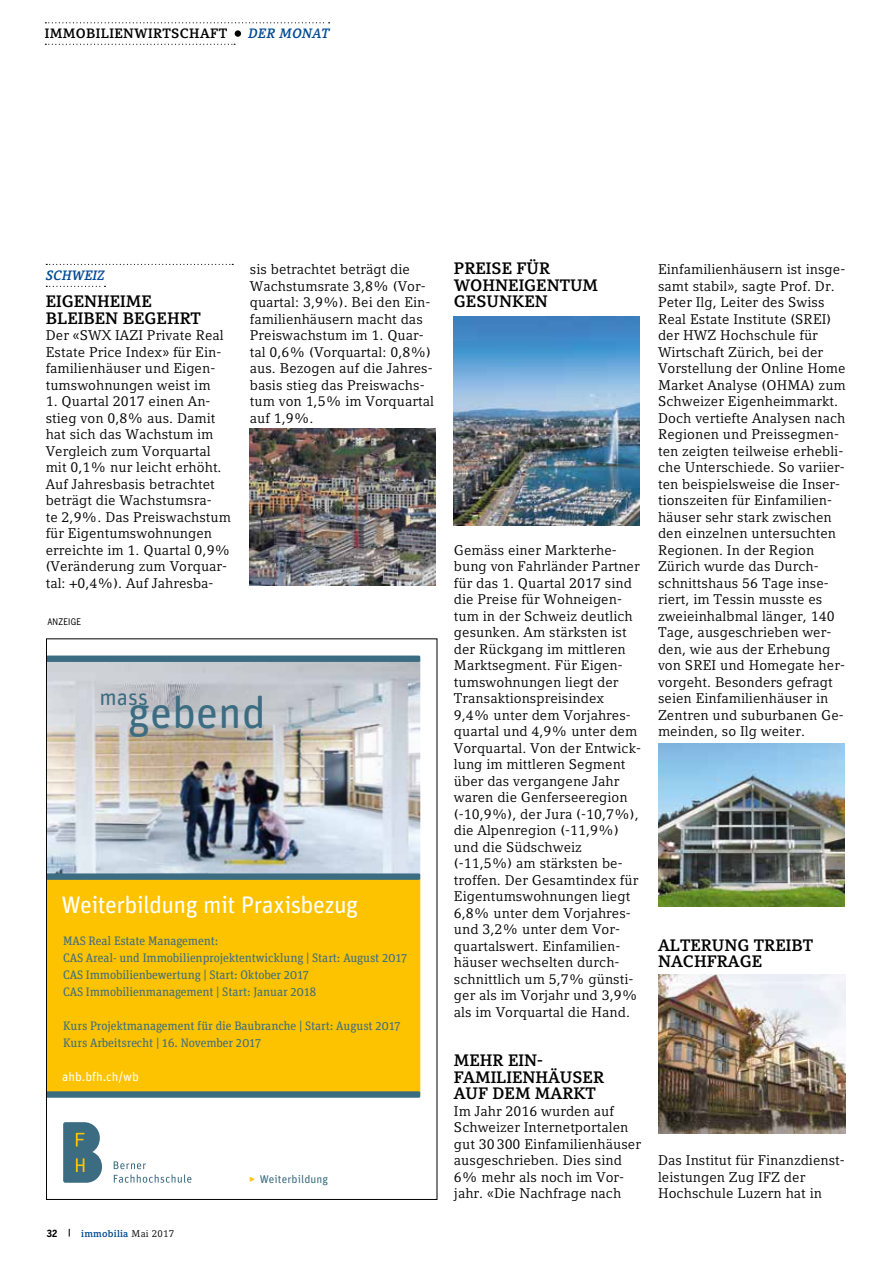
<style>
.page{position:relative;width:893px;height:1263px;background:#fff}
.page>*{position:absolute;margin:0;border:0;box-sizing:border-box;transform-origin:0 0}
.t1{font:44.7px "Unit Rounded Pro";color:#3c6c81}
.t2{font:24px "Unit Rounded Pro";letter-spacing:-.025em;color:#fff}
.t3{font:22.65px "Unit Rounded Pro";color:#3c6c81}
.t4{font:700 16.5px/16.5px "Compatil Letter LT Pro";color:#000}
.t5{font:13.95px/16.5px "Compatil Letter LT Pro";letter-spacing:.005em;color:#000}
.t6{font:700 13.5px "Compatil Letter LT Pro";letter-spacing:.025em;color:#000}
.t7{font:italic 700 13.5px "Compatil Letter LT Pro";letter-spacing:.025em;color:#004a93}
.t8{font:italic 700 13.5px "Compatil Letter LT Pro";color:#004a93}
.t9{font:12.6px "Unit Rounded Pro";color:#fff}
.t10{font:12.3px/17px "Unit Slab Pro";letter-spacing:-.01em;color:#3c6c81}
.t11{font:11.25px "Unit Rounded Pro";letter-spacing:.01em;color:#3c6c81}
.t12{font:700 9.75px "Compatil Letter LT Pro";letter-spacing:.025em;color:#004a93}
.t13{font:9px "Benton Sans Cond";letter-spacing:.025em;color:#000}
.s1{color:#fdc300}
.s2{font-family:"Benton Sans Cond";color:#000}
.s3{color:#000}
.s4{font-weight:400;color:#000}
</style>
<div class="page">
<svg style="left:46px;top:264px;width:187px;height:1px"></svg>
<svg style="left:46px;top:286px;width:59px;height:1px"></svg>
<img style="left:250px;top:429px;width:186px;height:157px">
<img style="left:454px;top:317px;width:186px;height:208px">
<img style="left:658px;top:743px;width:186px;height:164px">
<img style="left:658px;top:974px;width:187px;height:159px">
<svg style="left:45px;top:22px;width:285px;height:1px"></svg>
<svg style="left:45px;top:44px;width:190px;height:1px"></svg>
<div style="left:235px;top:30px;width:6px;height:7px;background:#000;border-radius:50%"></div>
<img style="left:48px;top:662px;width:372px;height:211px">
<svg style="left:48px;top:655px;width:372px;height:7px;background:#4c788b"></svg>
<svg style="left:63px;top:1122px;width:39px;height:61px;background:#5a8089"></svg>
<svg style="left:114px;top:1161px;width:77px;height:22px"></svg>
<div style="left:48px;top:880px;width:372px;height:211px;background:#fdc300"></div>
<svg style="left:48px;top:1091px;width:372px;height:7px;background:#4c757f"></svg>
<svg style="left:48px;top:873px;width:372px;height:7px;background:#497483"></svg>
<p class="t6" style="left:45px;top:26px;width:184px">IMMOBILIENWIRTSCHAFT</p>
<p class="t7" style="left:248px;top:26px;width:83px">DER MONAT</p>
<p class="t5" style="left:250px;top:261px;width:186px">sis betrachtet beträgt die<br>Wachstumsrate 3,8% (Vor&shy;quartal: 3,9%). Bei den Ein&shy;familienhäusern macht das<br>Preiswachstum im 1. Quar&shy;tal 0,6% (Vorquartal: 0,8%) aus. Bezogen auf die Jahres&shy;basis stieg das Preiswachs&shy;tum von 1,5% im Vorquartal auf 1,9%.</p>
<p class="t4" style="left:454px;top:260px;width:146px">PREISE FÜR<br>WOHNEIGENTUM<br>GESUNKEN</p>
<p class="t8" style="left:46px;top:268px;width:61px">SCHWEIZ</p>
<p class="t4" style="left:46px;top:293px;width:157px">EIGENHEIME<br>BLEIBEN BEGEHRT</p>
<p class="t5" style="left:46px;top:327px;width:180px">Der «SWX IAZI Private Real<br>Estate Price Index» für Ein&shy;familienhäuser und Eigen&shy;tumswohnungen weist im</p>
<p class="t5" style="left:46px;top:393px;width:187px">1. Quartal 2017 einen An&shy;stieg von 0,8% aus. Damit hat sich das Wachstum im<br>Vergleich zum Vorquartal mit 0,1% nur leicht erhöht.<br>Auf Jahresbasis betrachtet beträgt die Wachstumsra-<br>te 2,9%. Das Preiswachstum für Eigentumswohnungen erreichte im 1. Quartal 0,9% (Veränderung zum Vorquar&shy;tal: +0,4%). Auf Jahresba-</p>
<p class="t5" style="left:454px;top:542px;width:189px">Gemäss einer Markterhe&shy;bung von Fahrländer Partner für das 1. Quartal 2017 sind die Preise für Wohneigen&shy;tum in der Schweiz deutlich gesunken. Am stärksten ist der Rückgang im mittleren<br>Marktsegment. Für Eigen&shy;tumswohnungen liegt der<br>Transaktionspreisindex<br>9,4% unter dem Vorjahres&shy;quartal und 4,9% unter dem<br>Vorquartal. Von der Entwick&shy;lung im mittleren Segment über das vergangene Jahr waren die Genferseeregion (-10,9%), der Jura (-10,7%), die Alpenregion (-11,9%) und die Südschweiz (-11,5%) am stärksten be&shy;troffen. Der Gesamtindex für<br>Eigentumswohnungen liegt<br>6,8% unter dem Vorjahres&shy;und 3,2% unter dem Vor&shy;quartalswert. Einfamilien&shy;häuser wechselten durch&shy;schnittlich um 5,7% günsti&shy;ger als im Vorjahr und 3,9% als im Vorquartal die Hand.</p>
<p class="t4" style="left:454px;top:1052px;width:152px">MEHR EIN-<br>FAMILIENHÄUSER<br>AUF DEM MARKT</p>
<p class="t5" style="left:454px;top:1103px;width:189px">Im Jahr 2016 wurden auf<br>Schweizer Internetportalen gut 30300 Einfamilienhäuser ausgeschrieben. Dies sind<br>6% mehr als noch im Vor&shy;jahr. «Die Nachfrage nach</p>
<p class="t13" style="left:47px;top:616px;width:35px">ANZEIGE</p>
<h3 class="t3" style="left:100px;top:682px;width:50px">mass</h3>
<h1 class="t1" style="left:128px;top:682px;width:140px">gebend</h1>
<h2 class="t2" style="left:61px;top:888px;width:298px">Weiterbildung mit Praxisbezug</h2>
<p class="t10" style="left:63px;top:931px;width:346px">MAS Real Estate Management:<br>CAS Areal- und Immobilienprojektentwicklung | Start: August 2017<br>CAS Immobilienbewertung | Start: Oktober 2017<br>CAS Immobilienmanagement | Start: Januar 2018</p>
<p class="t10" style="left:63px;top:1016px;width:339px">Kurs Projektmanagement für die Baubranche | Start: August 2017<br>Kurs Arbeitsrecht | 16. November 2017</p>
<p class="t9" style="left:62px;top:1068px;width:78px">ahb.bfh.ch/wb</p>
<p class="t11" style="left:249px;top:1171px;width:81px"><span class="s1">‣</span> Weiterbildung</p>
<p class="t12" style="left:47px;top:1227px;width:129px"><span class="s2">32</span> <span class="s3">|</span> immobilia <span class="s4">Mai 2017</span></p>
<p class="t5" style="left:658px;top:261px;width:189px">Einfamilienhäusern ist insge&shy;samt stabil», sagte Prof. Dr.<br>Peter Ilg, Leiter des Swiss<br>Real Estate Institute (SREI) der HWZ Hochschule für<br>Wirtschaft Zürich, bei der<br>Vorstellung der Online Home<br>Market Analyse (OHMA) zum<br>Schweizer Eigenheimmarkt.<br>Doch vertiefte Analysen nach<br>Regionen und Preissegmen&shy;ten zeigten teilweise erhebli&shy;che Unterschiede. So variier&shy;ten beispielsweise die Inser&shy;tionszeiten für Einfamilien&shy;häuser sehr stark zwischen den einzelnen untersuchten<br>Regionen. In der Region<br>Zürich wurde das Durch&shy;schnittshaus 56 Tage inse&shy;riert, im Tessin musste es zweieinhalbmal länger, 140<br>Tage, ausgeschrieben wer&shy;den, wie aus der Erhebung von SREI und Homegate her&shy;vorgeht. Besonders gefragt seien Einfamilienhäuser in<br>Zentren und suburbanen Ge&shy;meinden, so Ilg weiter.</p>
<p class="t4" style="left:658px;top:937px;width:157px">ALTERUNG TREIBT<br>NACHFRAGE</p>
<p class="t5" style="left:658px;top:1152px;width:188px">Das Institut für Finanzdienst&shy;leistungen Zug IFZ der<br>Hochschule Luzern hat in</p>
</div>
